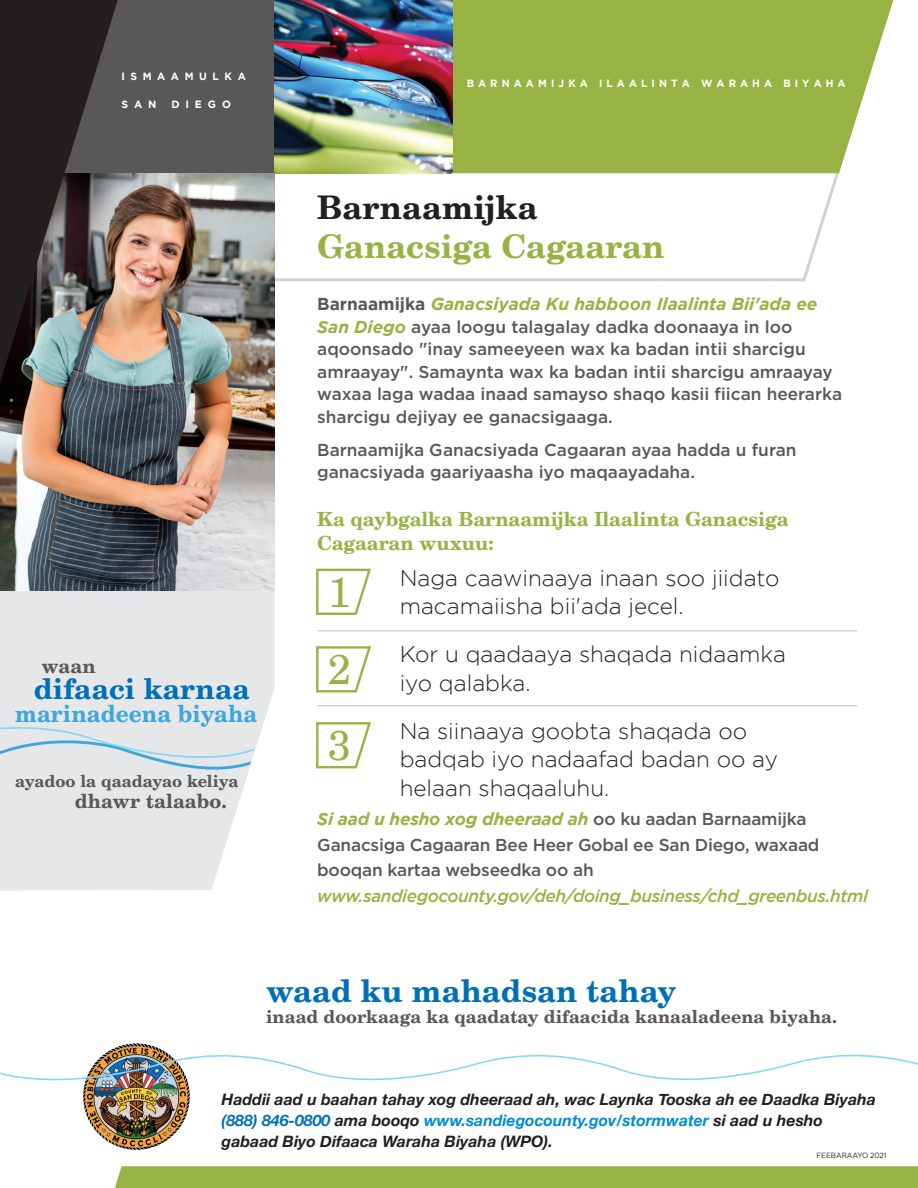
<style>
.page{position:relative;width:918px;height:1188px;background:#fff}
.page>*{position:absolute;margin:0;border:0;box-sizing:border-box;transform-origin:0 0}
.t1{font:41.85px/76.8px "C059";color:#98b344;text-align:justify}
.t2{font:700 32.55px "C059";color:#98b344}
.t3{font:700 32.55px "C059";color:#231f20}
.t4{font:700 31.05px "C059";color:#006fb9}
.t5{font:700 28.5px "C059";color:#006fb9}
.t6{font:700 23.55px "C059";color:#3da6dd;scale:.96 1}
.t7{font:300 22.5px/28.5px "Gotham";color:#231f20}
.t8{font:700 19.5px/23.4px "C059";letter-spacing:-.01em;color:#98b344}
.t9{font:700 19.5px "C059";color:#5a5758}
.t10{font:700 17.85px "C059";color:#5a5758}
.t11{font:500 17.25px/22.5px "Gotham";color:#5a5758}
.t12{font:italic 500 17.25px "Gotham";letter-spacing:-.025em;color:#98b344}
.t13{font:700 16.65px "C059";color:#5a5758}
.t14{font:italic 700 15.75px/21px "Helvetica Neue";color:#231f20}
.t15{font:700 10.5px "Gotham";letter-spacing:.4em;color:#fff}
.t16{font:700 10.5px "Gotham";letter-spacing:.545em;color:#fff}
.t17{font:7.5px "Gotham";letter-spacing:-.015em;color:#231f20}
.s1{font-weight:700}
.s2{font-weight:700;font-style:italic;color:#98b344}
.s3{color:#006fb9}
.s4{color:#008cd2}
</style>
<div class="page">
<svg style="left:0;top:564px;width:275px;height:326px;background:#e7e8ea"></svg>
<svg style="left:0;top:721px;width:272px;height:61px;background:#dde5ea"></svg>
<svg style="left:274px;top:173px;width:565px;height:110px"></svg>
<div style="left:118px;top:0;width:156px;height:173px;background:#5a5758"></div>
<img style="left:0;top:173px;width:274px;height:417px">
<img style="left:274px;top:0;width:179px;height:173px">
<div style="left:453px;top:0;width:440px;height:173px;background:#98b344"></div>
<svg style="left:0;top:0;width:118px;height:383px;background:#464444"></svg>
<div style="left:115px;top:1166px;width:803px;height:22px;background:#98b344"></div>
<img style="left:83px;top:1043px;width:107px;height:107px;border-radius:53px">
<svg style="left:316px;top:568px;width:55px;height:47px"></svg>
<svg style="left:316px;top:646px;width:55px;height:47px"></svg>
<svg style="left:316px;top:722px;width:55px;height:47px"></svg>
<hr style="left:317px;top:630px;width:540px;height:2px;background:#d1d2d4">
<hr style="left:317px;top:705px;width:540px;height:1px;background:#d1d2d4">
<svg style="left:0;top:1046px;width:918px;height:46px"></svg>
<p class="t16" style="left:122px;top:70px;width:126px">ISMAAMULKA</p>
<p class="t15" style="left:122px;top:98px;width:37px">SAN</p>
<p class="t15" style="left:171px;top:98px;width:61px">DIEGO</p>
<p class="t15" style="left:467px;top:77px;width:380px">BARNAAMIJKA ILAALINTA WARAHA BIYAHA</p>
<p class="t9" style="left:42px;top:650px;width:56px">waan</p>
<h3 class="t5" style="left:34px;top:666px;width:218px">difaaci karnaa</h3>
<h3 class="t6" style="left:15px;top:695px;width:254px">marinadeena biyaha</h3>
<p class="t13" style="left:15px;top:767px;width:225px">ayadoo la qaadayao keliya</p>
<p class="t9" style="left:75px;top:785px;width:153px">dhawr talaabo.</p>
<h2 class="t3" style="left:317px;top:181px;width:222px">Barnaamijka</h2>
<h2 class="t2" style="left:317px;top:220px;width:349px">Ganacsiga Cagaaran</h2>
<p class="t11" style="left:317px;top:293px;width:526px"><span class="s1">Barnaamijka</span> <span class="s2">Ganacsiyada Ku habboon Ilaalinta Bii'ada ee San Diego</span> ayaa loogu talagalay dadka doonaaya in loo aqoonsado "inay sameeyeen wax ka badan intii sharcigu amraayay". Samaynta wax ka badan intii sharcigu amraayay waxaa laga wadaa inaad samayso shaqo kasii fiican heerarka sharcigu dejiyay ee ganacsigaaga.</p>
<p class="t11" style="left:317px;top:438px;width:481px">Barnaamijka Ganacsiyada Cagaaran ayaa hadda u furan ganacsiyada gaariyaasha iyo maqaayadaha.</p>
<p class="t8" style="left:317px;top:507px;width:473px">Ka qaybgalka Barnaamijka Ilaalinta Ganacsiga<br>Cagaaran wuxuu:</p>
<h1 class="t1" style="left:328px;top:551px;width:25px">1<br>2<br>3</h1>
<h3 class="t7" style="left:400px;top:563px;width:381px">Naga caawinaaya inaan soo jiidato macamaiisha bii'ada jecel.</h3>
<h3 class="t7" style="left:400px;top:640px;width:388px">Kor u qaadaaya shaqada nidaamka iyo qalabka.</h3>
<h3 class="t7" style="left:400px;top:716px;width:380px">Na siinaaya goobta shaqada oo badqab iyo nadaafad badan oo ay helaan shaqaaluhu.</h3>
<p class="t11" style="left:317px;top:806px;width:504px;line-height:25.5px"><span class="s2">Si aad u hesho xog dheeraad ah</span> oo ku aadan Barnaamijka<br>Ganacsiga Cagaaran Bee Heer Gobal ee San Diego, waxaad booqan kartaa webseedka oo ah</p>
<p class="t12" style="left:317px;top:886px;width:552px">www.sandiegocounty.gov/deh/doing_business/chd_greenbus.html</p>
<h3 class="t4" style="left:266px;top:966px;width:412px">waad ku mahadsan tahay</h3>
<p class="t10" style="left:266px;top:1002px;width:573px">inaad doorkaaga ka qaadatay difaacida kanaaladeena biyaha.</p>
<p class="t14" style="left:222px;top:1089px;width:656px">Haddii aad u baahan tahay xog dheeraad ah, wac Laynka Tooska ah ee Daadka Biyaha <span class="s3">(888) 846-0800</span> ama booqo <span class="s4">www.sandiegocounty.gov/stormwater</span> si aad u hesho gabaad Biyo Difaaca Waraha Biyaha (WPO).</p>
<p class="t17" style="left:817px;top:1151px;width:71px">FEEBARAAYO 2021</p>
</div>
